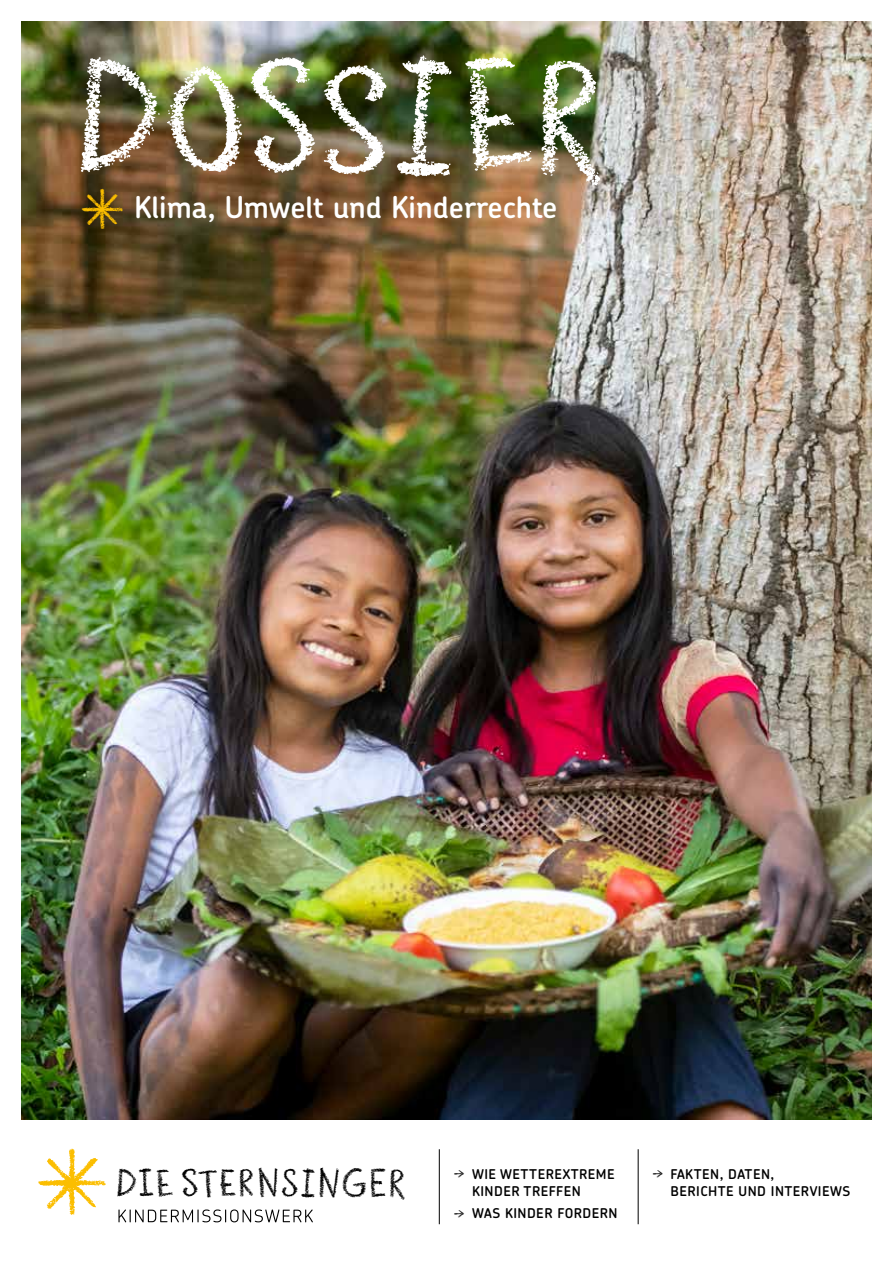
<style>
.page{position:relative;width:893px;height:1263px;background:#fff}
.page>*{position:absolute;margin:0;border:0;box-sizing:border-box;transform-origin:0 0}
.t1{font:142.5px "Sternsinger";letter-spacing:-.02em;color:#fff}
.t2{font:34.5px "Sternsinger";letter-spacing:.025em;color:#000}
.t3{font:600 30px "Chevin Std";color:#fff}
.t4{font:15px "Sternsinger";color:#000}
.t5{font:600 13.5px/22.5px "Chevin Std";letter-spacing:.035em;color:#000}
.s1{font-family:"Sternsinger";font-weight:400;font-size:44.25px;color:#fbbe00}
</style>
<div class="page">
<img style="left:21px;top:21px;width:851px;height:1098px">
<svg style="left:118px;top:1209px;width:195px;height:13px"></svg>
<svg style="left:378px;top:1181px;width:4px;height:4px"></svg>
<svg style="left:38px;top:1149px;width:68px;height:66px"></svg>
<hr style="left:439px;top:1149px;width:1px;height:75px;background:#000">
<hr style="left:638px;top:1149px;width:1px;height:75px;background:#000">
<div style="left:77px;top:183px;width:51px;height:51px;background:#000;opacity:.3"></div>
<h1 class="t1" style="left:74px;top:17px;width:536px">DOSSIER</h1>
<h3 class="t3" style="left:80px;top:187px;width:479px"><span class="s1">*</span> Klima, Umwelt und Kinderrechte</h3>
<h2 class="t2" style="left:116px;top:1159px;width:292px">DI E STERNSINGER</h2>
<p class="t4" style="left:453px;top:1164px;width:13px">→</p>
<p class="t4" style="left:453px;top:1204px;width:13px">→</p>
<p class="t5" style="left:472px;top:1163px;width:144px">WIE WETTEREXTREME</p>
<p class="t4" style="left:652px;top:1164px;width:13px">→</p>
<p class="t5" style="left:472px;top:1179px;width:147px">KINDER TREFFEN<br>WAS KINDER FORDERN</p>
<p class="t5" style="left:670px;top:1166px;width:182px;line-height:16.2px">FAKTEN, DATEN,<br>BERICHTE UND INTERVIEWS</p>
</div>
